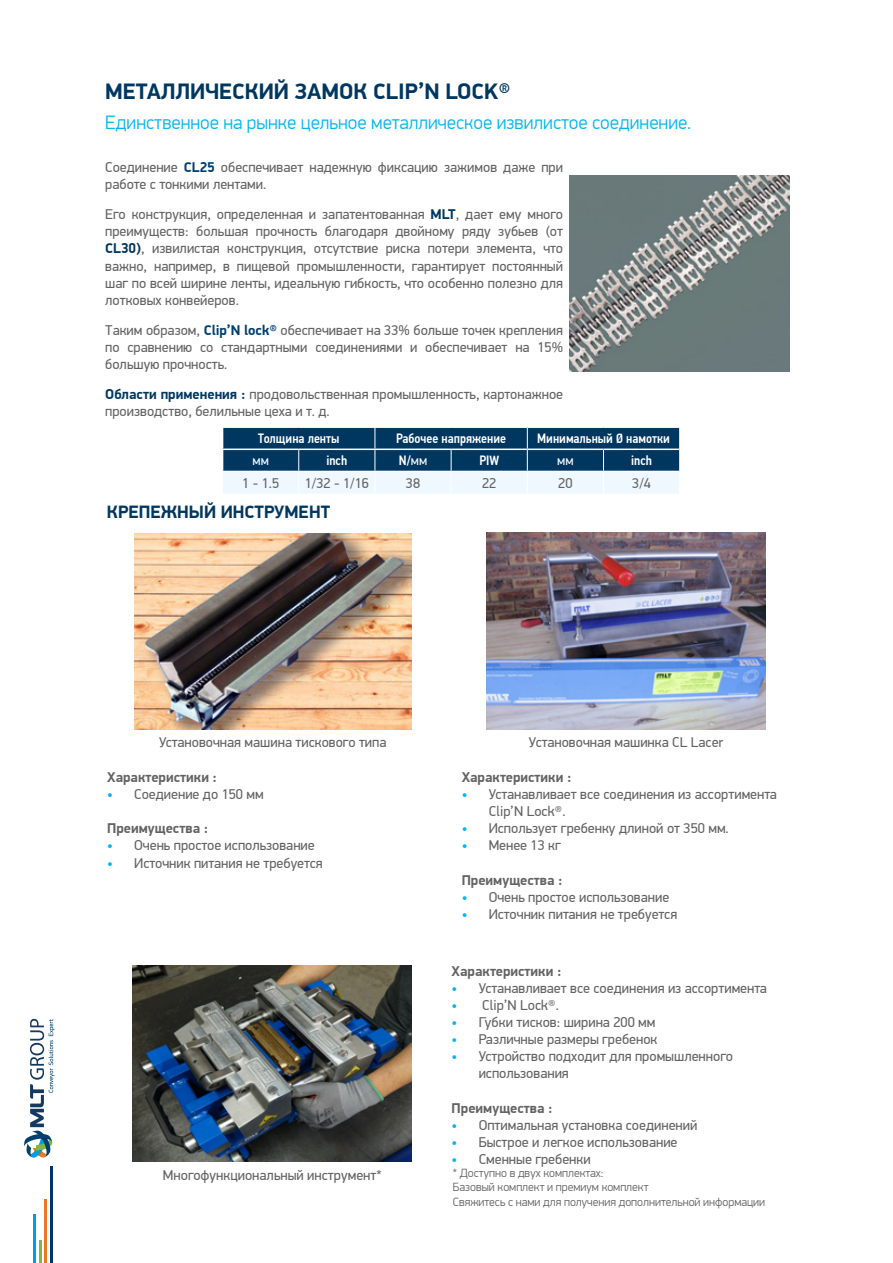
<style>
.page{position:relative;width:893px;height:1263px;background:#fff}
.page>*{position:absolute;margin:0;border:0;box-sizing:border-box;transform-origin:0 0}
.t1{font:700 22.5px "PF Din Display Pro";color:#003761}
.t2{font:300 19.5px "PF Din Display Pro";color:#00b6ed}
.t3{font:700 18px "PF Din Display Pro";color:#003761}
.t4{font:14.25px/17.1px "PF Din Display Pro";color:#646363}
.t5{font:700 14.25px "PF Din Display Pro";color:#646363}
.t6{font:500 13.5px "PF Din Text Cond Pro";color:#fff}
.t7{font:13.5px "PF Din Display Pro";color:#f3fafe}
.t8{font:300 12px/14.4px "PF Din Display Pro";color:#646363}
.s1{font-weight:700;color:#003f6f}
.s2{font-weight:700;color:#003761}
.s3{font-family:"PF Din Display Pro";font-weight:400;color:#f3fafe}
.s4{color:#00b6ed}
</style>
<div class="page">
<svg style="left:222px;top:427px;width:458px;height:67px;background:#5c819d"></svg>
<hr style="left:222px;top:471px;width:77px;height:1px;background:#fff">
<hr style="left:299px;top:471px;width:76px;height:1px;background:#fff">
<hr style="left:375px;top:471px;width:76px;height:1px;background:#fff">
<hr style="left:451px;top:471px;width:76px;height:1px;background:#fff">
<hr style="left:527px;top:471px;width:76px;height:1px;background:#fff">
<hr style="left:603px;top:471px;width:76px;height:1px;background:#fff">
<img style="left:486px;top:533px;width:280px;height:196px">
<img style="left:134px;top:533px;width:278px;height:196px">
<img style="left:133px;top:965px;width:279px;height:196px">
<img style="left:570px;top:175px;width:220px;height:196px">
<hr style="left:33px;top:1215px;width:3px;height:48px;background:#009fe3">
<hr style="left:50px;top:1166px;width:2px;height:97px;background:#003761">
<hr style="left:44px;top:1199px;width:3px;height:64px;background:#e77a24">
<hr style="left:39px;top:1241px;width:2px;height:22px;background:#81b73e">
<svg style="left:24px;top:1019px;width:30px;height:139px"></svg>
<h1 class="t1" style="left:105px;top:78px;width:407px">МЕТАЛЛИЧЕСКИЙ ЗАМОК CLIP’N LOCK®</h1>
<h2 class="t2" style="left:105px;top:111px;width:588px">Единственное на рынке цельное металлическое извилистое соединение.</h2>
<p class="t4" style="left:105px;top:159px;width:459px">Соединение <span class="s1">CL25</span> обеспечивает надежную фиксацию зажимов даже при работе с тонкими лентами.</p>
<p class="t4" style="left:105px;top:206px;width:459px;text-align:justify">Его конструкция, определенная и запатентованная <span class="s2">MLT</span>, дает ему много преимуществ: большая прочность благодаря двойному ряду зубьев (от <span class="s2">CL30)</span>, извилистая конструкция, отсутствие риска потери элемента, что важно, например, в пищевой промышленности, гарантирует постоянный шаг по всей ширине ленты, идеальную гибкость, что особенно полезно для лотковых конвейеров.</p>
<p class="t4" style="left:105px;top:321px;width:459px;text-align:justify">Таким образом, <span class="s1">Clip’N lock®</span> обеспечивает на 33% больше точек крепления по сравнению со стандартными соединениями и обеспечивает на 15% большую прочность.</p>
<p class="t4" style="left:105px;top:385px;width:459px"><span class="s2">Области применения</span> <span class="s1">:</span> продовольственная промышленность, картонажное производство, белильные цеха и т. д.</p>
<p class="t6" style="left:258px;top:431px;width:83px">Толщина ленты</p>
<p class="t6" style="left:396px;top:431px;width:111px">Рабочее напряжение</p>
<p class="t6" style="left:537px;top:431px;width:134px">Минимальный Ø намотки</p>
<p class="t7" style="left:252px;top:453px;width:18px">мм</p>
<p class="t6" style="left:326px;top:453px;width:22px">inch</p>
<p class="t6" style="left:399px;top:453px;width:30px">N/<span class="s3">мм</span></p>
<p class="t6" style="left:479px;top:453px;width:21px">PIW</p>
<p class="t7" style="left:557px;top:453px;width:18px">мм</p>
<p class="t6" style="left:631px;top:453px;width:22px">inch</p>
<p class="t4" style="left:242px;top:475px;width:38px">1 - 1.5</p>
<p class="t4" style="left:305px;top:475px;width:66px">1/32 - 1/16</p>
<p class="t4" style="left:406px;top:475px;width:16px">38</p>
<p class="t4" style="left:482px;top:475px;width:16px">22</p>
<p class="t4" style="left:558px;top:475px;width:16px">20</p>
<p class="t4" style="left:632px;top:475px;width:20px">3/4</p>
<p class="t3" style="left:107px;top:501px;width:225px">КРЕПЕЖНЫЙ ИНСТРУМЕНТ</p>
<p class="t4" style="left:159px;top:734px;width:229px">Установочная машина тискового типа</p>
<p class="t5" style="left:107px;top:768px;width:111px">Характеристики :</p>
<p class="t4" style="left:107px;top:786px;width:158px"><span class="s4">•</span> Соедиение до 150 мм</p>
<p class="t5" style="left:107px;top:820px;width:103px">Преимущества :</p>
<p class="t4" style="left:107px;top:837px;width:209px"><span class="s4">•</span> Очень простое использование</p>
<p class="t4" style="left:107px;top:854px;width:217px"><span class="s4">•</span> Источник питания не требуется</p>
<p class="t4" style="left:163px;top:1167px;width:220px">Многофункциональный инструмент*</p>
<p class="t4" style="left:529px;top:734px;width:196px">Установочная машинка CL Lacer</p>
<p class="t5" style="left:462px;top:768px;width:111px">Характеристики :</p>
<p class="t4" style="left:489px;top:786px;width:290px;text-indent:-27px"><span class="s4">•</span> Устанавливает все соединения из ассортимента<br>Clip’N Lock®.</p>
<p class="t4" style="left:462px;top:820px;width:269px"><span class="s4">•</span> Использует гребенку длиной от 350 мм.</p>
<p class="t4" style="left:462px;top:837px;width:101px"><span class="s4">•</span> Менее 13 кг</p>
<p class="t5" style="left:462px;top:871px;width:103px">Преимущества :</p>
<p class="t4" style="left:462px;top:888px;width:209px"><span class="s4">•</span> Очень простое использование</p>
<p class="t4" style="left:462px;top:906px;width:217px"><span class="s4">•</span> Источник питания не требуется</p>
<p class="t5" style="left:452px;top:962px;width:111px">Характеристики :</p>
<p class="t4" style="left:452px;top:980px;width:317px"><span class="s4">•</span> Устанавливает все соединения из ассортимента</p>
<p class="t4" style="left:452px;top:997px;width:109px"><span class="s4">•</span> Clip’N Lock®.</p>
<p class="t4" style="left:452px;top:1014px;width:205px"><span class="s4">•</span> Губки тисков: ширина 200 мм</p>
<p class="t4" style="left:452px;top:1031px;width:207px"><span class="s4">•</span> Различные размеры гребенок</p>
<p class="t4" style="left:479px;top:1048px;width:256px;text-indent:-27px"><span class="s4">•</span> Устройство подходит для промышленного использования</p>
<p class="t5" style="left:452px;top:1099px;width:103px">Преимущества :</p>
<p class="t4" style="left:452px;top:1116px;width:247px"><span class="s4">•</span> Оптимальная установка соединений</p>
<p class="t4" style="left:452px;top:1133px;width:227px"><span class="s4">•</span> Быстрое и легкое использование</p>
<p class="t4" style="left:452px;top:1151px;width:141px"><span class="s4">•</span> Сменные гребенки</p>
<p class="t8" style="left:453px;top:1165px;width:314px">* Доступно в двух комплектах:<br>Базовый комплект и премиум комплект<br>Свяжитесь с нами для получения дополнительной информации</p>
</div>
